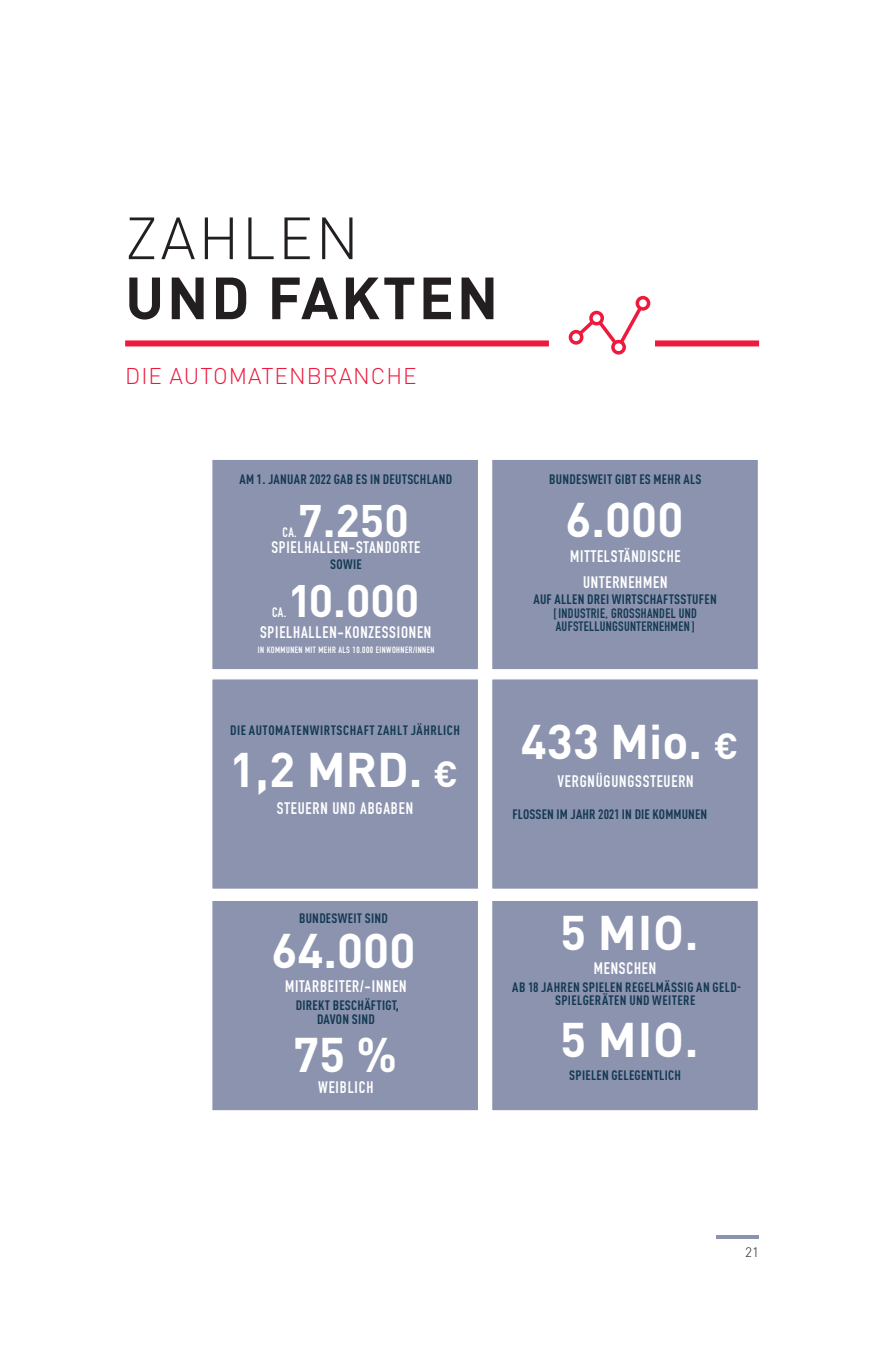
<style>
.page{position:relative;width:880px;height:1352px;background:#fff}
.page>*{position:absolute;margin:0;border:0;box-sizing:border-box;transform-origin:0 0}
.t1{font:700 58.5px "DIN Pro";letter-spacing:.045em;color:#231f20}
.t2{font:300 58.5px "DIN Pro";letter-spacing:.045em;color:#231f20}
.t3{font:700 48px "DIN Pro";color:#fff}
.t4{font:700 45px "DIN Pro";color:#fff}
.t5{font:300 22.5px "DIN Pro";letter-spacing:.045em;color:#ed1a3e}
.t6{font:16.5px/25.5px "DIN Engschrift Std";letter-spacing:.05em;color:#fff;text-align:center}
.t7{font:700 condensed 13.5px/13.5px "DIN Pro";letter-spacing:.02em;color:#143953;text-align:center}
.t8{font:13.5px/13.5px "DIN Engschrift Std";letter-spacing:.025em;color:#143953}
.t9{font:700 condensed 13.5px "DIN Pro";letter-spacing:.04em;color:#143953}
.t10{font:13.5px "DIN Engschrift Std";color:#fff}
.t11{font:300 13.5px "DIN Pro";color:#231f20}
.t12{font:9px "DIN Engschrift Std";letter-spacing:.05em;color:#fff}
.s1{font-family:"DIN Condensed";font-stretch:normal}
.s2{font-size:36px}
</style>
<div class="page">
<svg style="left:716px;top:1235px;width:43px;height:3px"></svg>
<div style="left:125px;top:340px;width:424px;height:6px;background:#ed1a3e"></div>
<div style="left:211px;top:458px;width:268px;height:212px;background:#8b93ae;border:1px solid #fff"></div>
<div style="left:491px;top:458px;width:268px;height:212px;background:#8b93ae;border:1px solid #fff"></div>
<div style="left:211px;top:678px;width:268px;height:212px;background:#8b93ae;border:1px solid #fff"></div>
<div style="left:491px;top:678px;width:268px;height:212px;background:#8b93ae;border:1px solid #fff"></div>
<div style="left:211px;top:899px;width:268px;height:212px;background:#8b93ae;border:1px solid #fff"></div>
<div style="left:491px;top:899px;width:268px;height:212px;background:#8b93ae;border:1px solid #fff"></div>
<svg style="left:568px;top:296px;width:82px;height:58px"></svg>
<div style="left:655px;top:340px;width:104px;height:6px;background:#ed1a3e"></div>
<p class="t2" style="left:125px;top:193px;width:235px">ZAHLEN</p>
<p class="t1" style="left:125px;top:249px;width:374px">UND FAKTEN</p>
<p class="t5" style="left:125px;top:358px;width:293px">DIE AUTOMATENBRANCHE</p>
<p class="t7" style="left:239px;top:471px;width:214px">AM 1. JANUAR 20<span class="s1">22</span> GAB ES IN DEUTSCHLAND</p>
<p class="t4" style="left:298px;top:483px;width:112px">7.250</p>
<p class="t6" style="left:271px;top:534px;width:150px">SPIELHALLEN-STANDORTE</p>
<p class="t7" style="left:330px;top:556px;width:33px">SOWIE</p>
<p class="t10" style="left:272px;top:604px;width:16px">CA.</p>
<p class="t10" style="left:282px;top:524px;width:16px">CA.</p>
<p class="t4" style="left:287px;top:563px;width:133px">10.000</p>
<p class="t6" style="left:260px;top:620px;width:173px">SPIELHALLEN-KONZESSIONEN</p>
<p class="t12" style="left:258px;top:645px;width:178px">IN KOMMUNEN MIT MEHR ALS 10.000 EINWOHNER/INNEN</p>
<p class="t9" style="left:230px;top:720px;width:231px">DIE AUTOMATENWIRTSCHAFT ZAHLT JÄHRLICH</p>
<p class="t3" style="left:229px;top:730px;width:230px">1,2 MRD. <span class="s2">€</span></p>
<p class="t6" style="left:277px;top:795px;width:138px">STEUERN UND ABGABEN</p>
<p class="t7" style="left:549px;top:471px;width:154px">BUNDESWEIT GIBT ES MEHR ALS</p>
<p class="t3" style="left:565px;top:479px;width:119px">6.000</p>
<p class="t6" style="left:570px;top:543px;width:112px">MITTELSTÄNDISCHE<br>UNTERNEHMEN</p>
<p class="t7" style="left:533px;top:591px;width:185px">AUF ALLEN DREI WIRTSCHAFTSSTUFEN</p>
<p class="t8" style="left:553px;top:606px;width:145px">[ INDUSTRIE, GROSSHANDEL UND<br>AUFSTELLUNGSUNTERNEHMEN ]</p>
<p class="t3" style="left:520px;top:702px;width:219px">433 Mio. <span class="s2">€</span></p>
<p class="t6" style="left:557px;top:768px;width:138px">VERGNÜGUNGSSTEUERN</p>
<p class="t7" style="left:512px;top:805px;width:196px">FLOSSEN IM JAHR 20<span class="s1">21</span> IN DIE KOMMUNEN</p>
<p class="t7" style="left:299px;top:910px;width:90px">BUNDESWEIT SIND</p>
<p class="t3" style="left:271px;top:910px;width:145px">64.000</p>
<p class="t6" style="left:285px;top:973px;width:123px">MITARBEITER/-INNEN</p>
<p class="t7" style="left:296px;top:997px;width:105px">DIREKT BESCHÄFTIGT,<br>DAVON SIND</p>
<p class="t3" style="left:293px;top:1014px;width:105px">75 %</p>
<p class="t6" style="left:318px;top:1074px;width:57px">WEIBLICH</p>
<p class="t3" style="left:560px;top:892px;width:140px">5 MIO.</p>
<p class="t6" style="left:593px;top:955px;width:64px">MENSCHEN</p>
<p class="t7" style="left:512px;top:979px;width:230px">AB 18 JAHREN SPIELEN REGELMÄSSIG AN GELD-<br>SPIELGERÄTEN UND WEITERE</p>
<p class="t3" style="left:560px;top:1000px;width:140px">5 MIO.</p>
<p class="t7" style="left:569px;top:1067px;width:113px">SPIELEN GELEGENTLICH</p>
<p class="t11" style="left:745px;top:1241px;width:15px">21</p>
</div>
